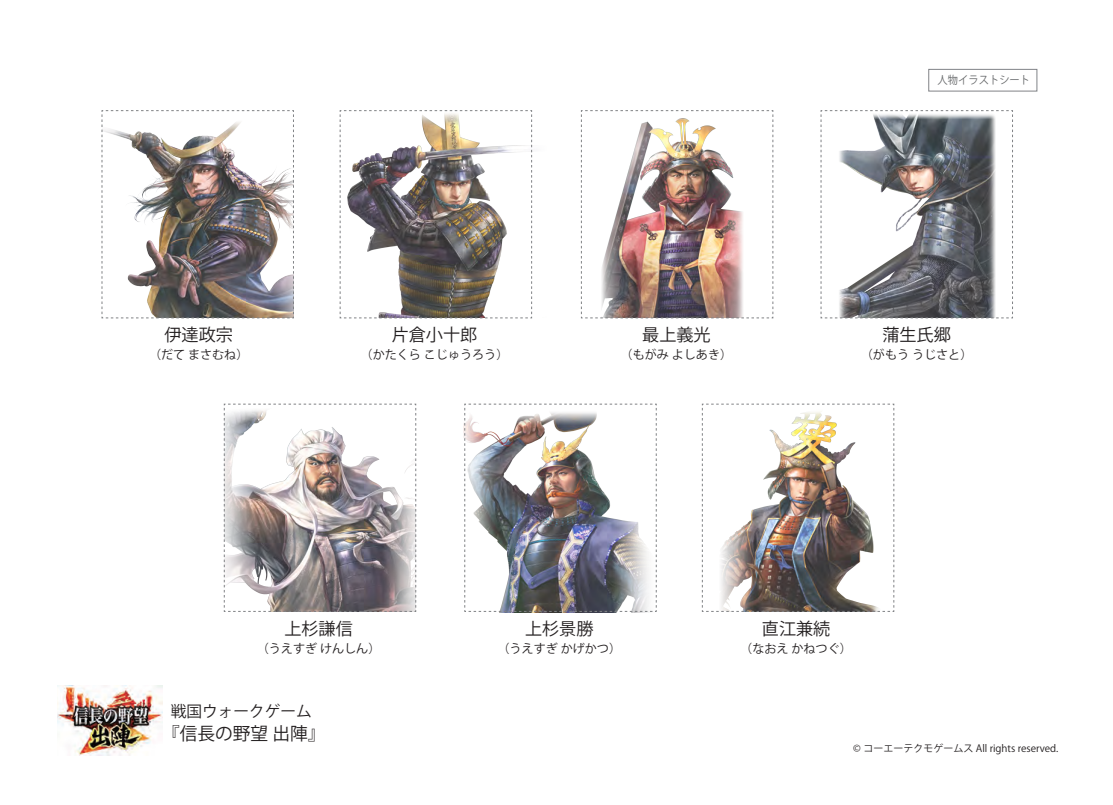
<style>
.page{position:relative;width:1113px;height:805px;background:#fff}
.page>*{position:absolute;margin:0;border:0;box-sizing:border-box;transform-origin:0 0}
.t1{font:17.62px "Koz Go Pr 6 N";color:#231f20}
.t2{font:17.12px "Koz Go Pr 6 N";color:#231f20}
.t3{font:15.62px "Koz Go Pr 6 N";color:#231f20}
.t4{font:12.12px "Koz Go Pr 6 N";color:#231f20}
.t5{font:11px "Koz Go Pr 6 N";color:#67696b;scale:.93 1}
.t6{font:10px "Koz Go Pr 6 N";color:#231f20}
</style>
<div class="page">
<img style="left:101px;top:110px;width:193px;height:208px">
<img style="left:339px;top:110px;width:193px;height:208px">
<img style="left:581px;top:110px;width:192px;height:208px">
<svg style="left:820px;top:110px;width:193px;height:208px"></svg>
<img style="left:224px;top:403px;width:192px;height:209px">
<img style="left:464px;top:403px;width:193px;height:209px">
<img style="left:701px;top:403px;width:193px;height:209px">
<img style="left:58px;top:685px;width:105px;height:70px">
<div style="left:928px;top:69px;width:109px;height:22px;border:1px solid #818387"></div>
<h2 class="t2" style="left:164px;top:325px;width:70px">伊達政宗</h2>
<p class="t4" style="left:149px;top:347px;width:101px">（だて まさむね）</p>
<h2 class="t2" style="left:392px;top:325px;width:87px">片倉小十郎</h2>
<p class="t4" style="left:360px;top:347px;width:149px">（かたくら こじゅうろう）</p>
<h2 class="t2" style="left:642px;top:325px;width:70px">最上義光</h2>
<p class="t4" style="left:620px;top:347px;width:113px">（もがみ よしあき）</p>
<p class="t5" style="left:937px;top:74px;width:101px">人物イラストシート</p>
<h2 class="t2" style="left:882px;top:325px;width:70px">蒲生氏郷</h2>
<p class="t4" style="left:861px;top:347px;width:113px">（がもう うじさと）</p>
<h2 class="t2" style="left:284px;top:619px;width:70px">上杉謙信</h2>
<p class="t4" style="left:257px;top:641px;width:125px">（うえすぎ けんしん）</p>
<p class="t3" style="left:171px;top:702px;width:142px">戦国ウォークゲーム</p>
<h1 class="t1" style="left:162px;top:723px;width:165px">『信長の野望 出陣』</h1>
<h2 class="t2" style="left:525px;top:619px;width:70px">上杉景勝</h2>
<p class="t4" style="left:497px;top:641px;width:125px">（うえすぎ かげかつ）</p>
<h2 class="t2" style="left:762px;top:619px;width:70px">直江兼続</h2>
<p class="t4" style="left:740px;top:641px;width:113px">（なおえ かねつぐ）</p>
<p class="t6" style="left:853px;top:742px;width:207px">© コーエーテクモゲームス All rights reserved.</p>
</div>
